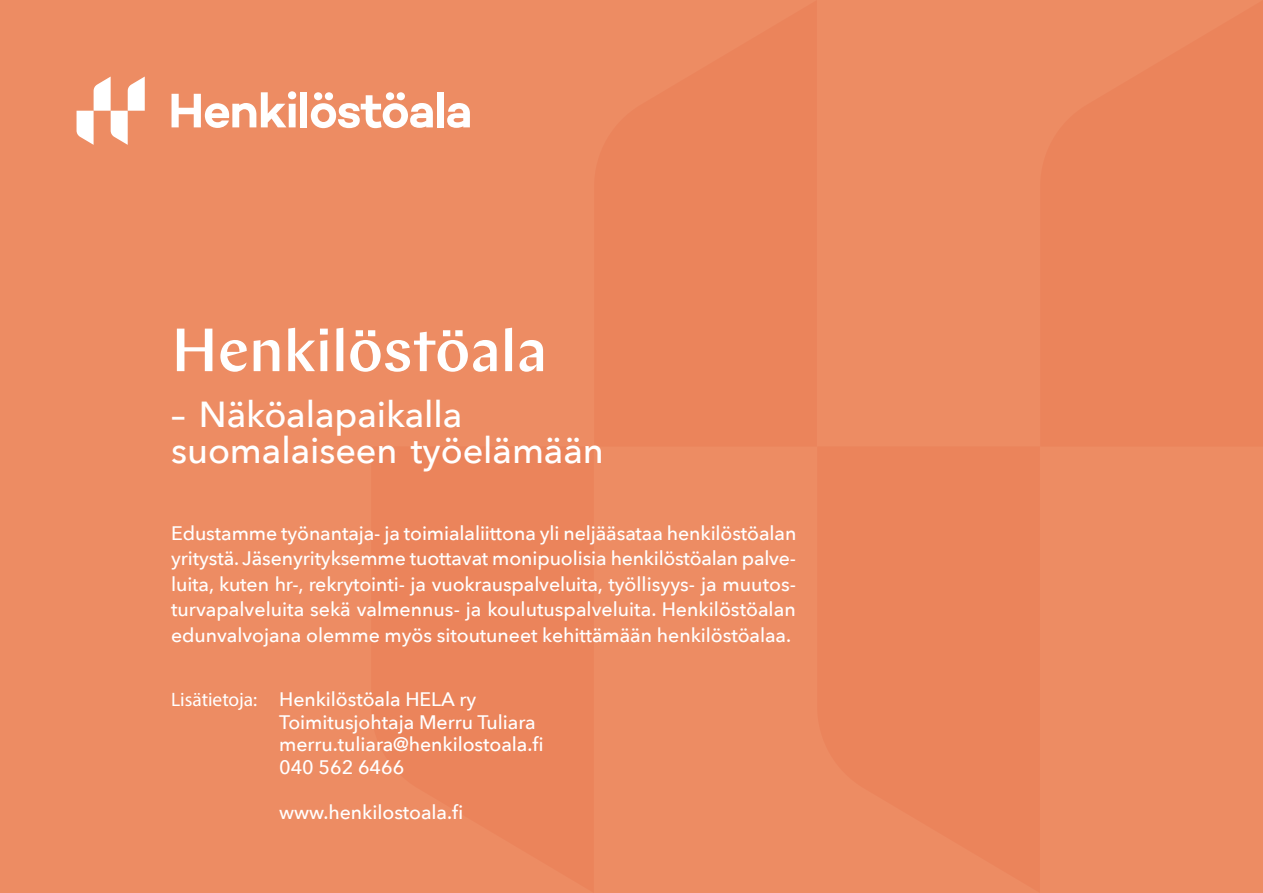
<style>
.page{position:relative;width:1263px;height:893px;background:#ed8c63}
.page>*{position:absolute;margin:0;border:0;box-sizing:border-box;transform-origin:0 0}
.Ajankohtaista___Väli{font:500 60.75px "Chap";letter-spacing:-.005em;color:#fff}
.Ajankohtaista___Väli-2{font:500 36.15px "Avenir Next";letter-spacing:-.005em;color:#fff}
.Ajankohtaista___leip{font:500 19.5px/25.5px "Avenir Next";letter-spacing:-.005em;color:#fff;text-align:justify}
.s1{font-family:"Myriad Pro";font-weight:400}
</style>
<div class="page">
<svg style="left:172px;top:91px;width:124px;height:37px"></svg>
<div style="left:301px;top:92px;width:6px;height:35px;background:#fff"></div>
<svg style="left:311px;top:92px;width:122px;height:36px"></svg>
<div style="left:437px;top:92px;width:7px;height:35px;background:#fff"></div>
<svg style="left:447px;top:103px;width:23px;height:25px"></svg>
<svg style="left:77px;top:77px;width:68px;height:68px"></svg>
<p class="Ajankohtaista___Väli" style="left:171px;top:312px;width:377px">Henkilöstöala</p>
<p class="Ajankohtaista___Väli-2" style="left:171px;top:384px;width:293px">– Näköalapaikalla</p>
<p class="Ajankohtaista___Väli-2" style="left:171px;top:420px;width:434px">suomalaiseen työelämään</p>
<p class="Ajankohtaista___leip" style="left:171px;top:519px;width:627px">Edustamme työnantaja- ja toimialaliittona yli neljääsataa henkilöstöalan yritystä. Jäsenyrityksemme tuottavat monipuolisia henkilöstöalan palve&shy;luita, kuten hr-, rekrytointi- ja vuokrauspalveluita, työllisyys- ja muutos&shy;turvapalveluita sekä valmennus- ja koulutuspalveluita. Henkilöstöalan edunvalvojana olemme myös sitoutuneet kehittämään henkilöstöalaa.</p>
<p class="Ajankohtaista___leip" style="left:171px;top:686px;width:307px"><span class="s1">Lisätietoja:</span> Henkilöstöala HELA ry</p>
<p class="Ajankohtaista___leip" style="left:279px;top:708px;width:258px">Toimitusjohtaja Merru Tuliara</p>
<p class="Ajankohtaista___leip" style="left:279px;top:731px;width:266px">merru.tuliara@henkilostoala.fi</p>
<p class="Ajankohtaista___leip" style="left:279px;top:753px;width:127px">040 562 6466</p>
<p class="Ajankohtaista___leip" style="left:279px;top:798px;width:186px">www.henkilostoala.fi</p>
</div>
